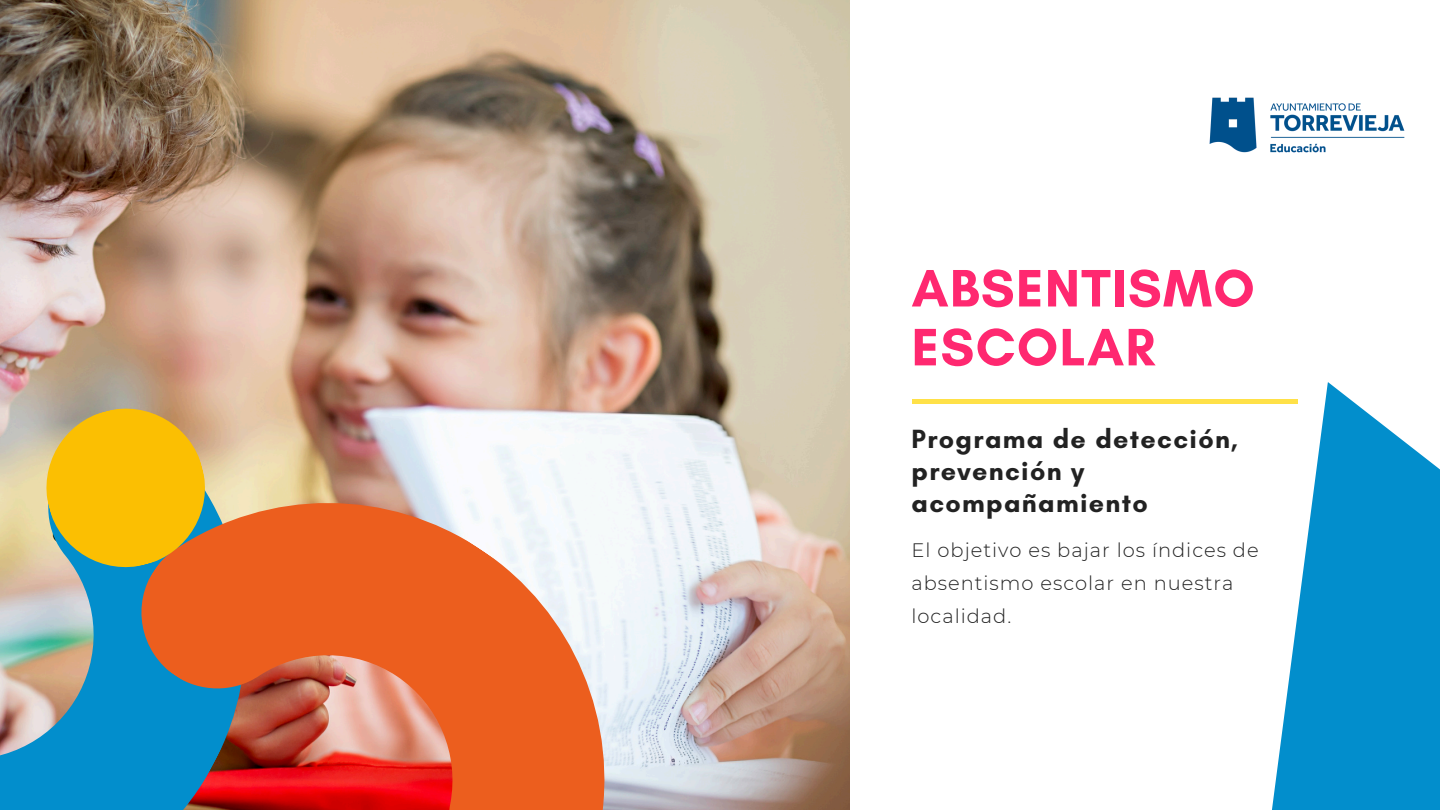
<style>
.page{position:relative;width:1440px;height:810px;background:#fff}
.page>*{position:absolute;margin:0;border:0;box-sizing:border-box;transform-origin:0 0}
.t1{font:700 53.7px/58.9px "Glacial Indifference";letter-spacing:.025em;color:#ff2870}
.t2{font:700 26.8px/31.7px "Glacial Indifference";letter-spacing:.05em;color:#222}
.t3{font:300 19.5px/32.8px "Montserrat";letter-spacing:.05em;color:#222}
</style>
<div class="page">
<img style="left:0;top:0;width:850px;height:810px">
<div style="left:912px;top:399px;width:386px;height:5px;background:#ffe148"></div>
<img style="left:1209px;top:97px;width:196px;height:56px">
<svg style="left:0;top:422px;width:266px;height:388px"></svg>
<svg style="left:131px;top:487px;width:489px;height:323px;fill:#ec5e1e"></svg>
<svg style="left:38px;top:400px;width:175px;height:176px"></svg>
<svg style="left:1272px;top:382px;width:168px;height:428px;fill:#028ecc"></svg>
<p class="t1" style="left:912px;top:258px;width:345px">ABSENTISMO<br>ESCOLAR</p>
<h1 class="t2" style="left:912px;top:423px;width:328px">Programa de detección, prevención y acompañamiento</h1>
<p class="t3" style="left:912px;top:534px;width:349px">El objetivo es bajar los índices de absentismo escolar en nuestra localidad.</p>
</div>
